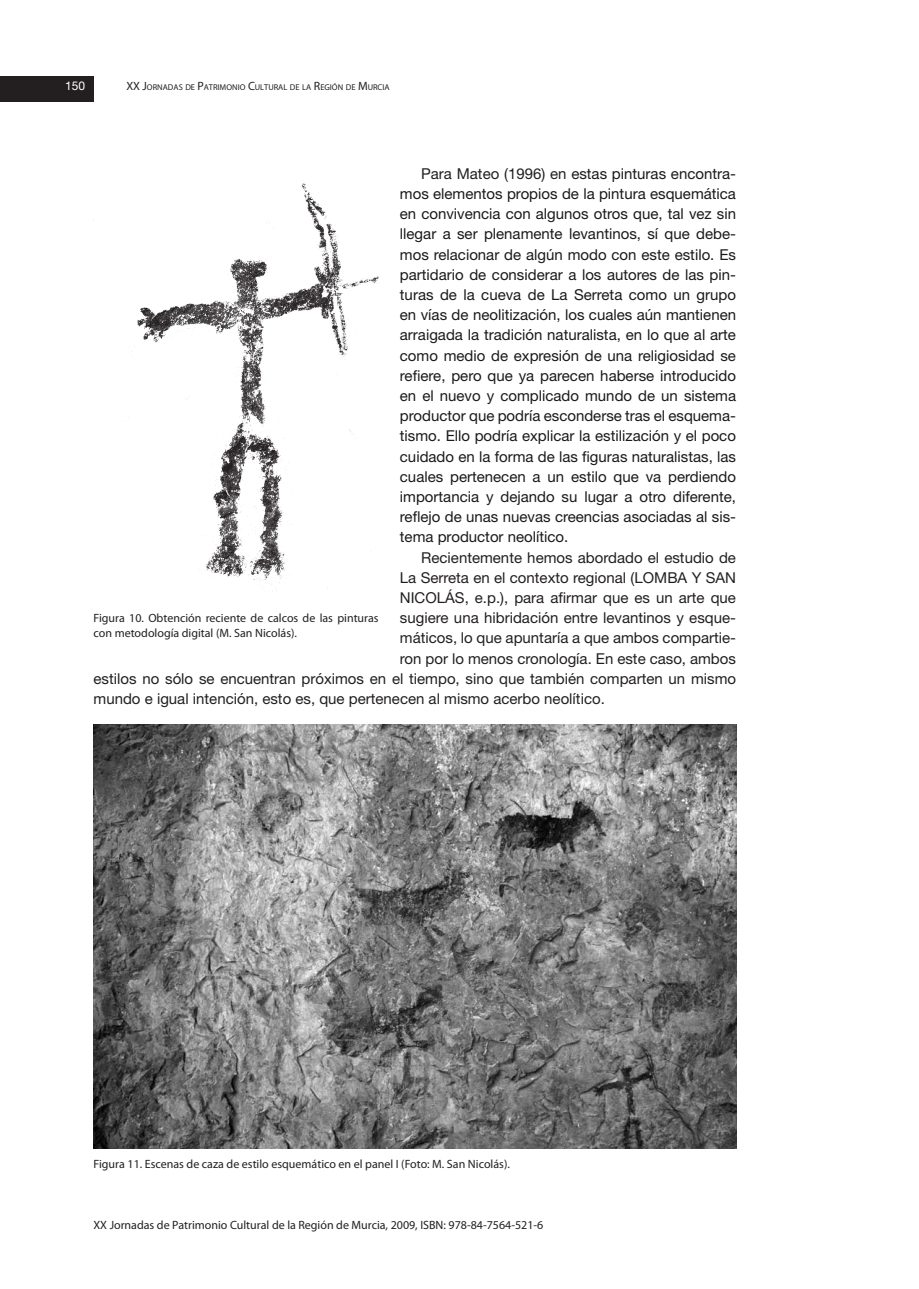
<style>
.page{position:relative;width:919px;height:1289px;background:#fff}
.page>*{position:absolute;margin:0;border:0;box-sizing:border-box;transform-origin:0 0}
.t1{font:15px/20.2px "Helvetica Neue";color:#1a1a1a;text-align:justify}
.t2{font:15px "Helvetica Neue";color:#231f20}
.t3{font:12px/14.4px "Myriad Pro";color:#231f20}
.t4{font:12px "Helvetica Neue";color:#fff}
.t5{font:8.4px "Myriad Pro";color:#231f20}
.s1{font-size:12px}
.s2{color:#231f20}
</style>
<div class="page">
<div style="left:0;top:77px;width:94px;height:25px;background:#231f20"></div>
<img style="left:128px;top:183px;width:250px;height:406px">
<img style="left:94px;top:724px;width:642px;height:424px">
<p class="t4" style="left:65px;top:82px;width:22px">150</p>
<p class="t5" style="left:126px;top:82px;width:265px"><span class="s1">XX J</span>ORNADAS DE <span class="s1">P</span>ATRIMONIO <span class="s1">C</span>ULTURAL DE LA <span class="s1">R</span>EGIÓN DE <span class="s1">M</span>URCIA</p>
<p class="t1" style="left:400px;top:165px;width:337px;text-indent:21px"><span class="s2">Para Mateo (1996) en</span> estas pinturas encontra&shy;mos elementos propios de la pintura esquemática en convivencia con algunos otros que, tal vez sin llegar a ser plenamente levantinos, sí que debe&shy;mos relacionar de algún modo con este estilo. Es partidario de considerar a los autores de las pin&shy;turas de la cueva de La Serreta como un grupo en vías de neolitización, los cuales aún mantienen arraigada la tradición naturalista, en lo que al arte como medio de expresión de una religiosidad se refiere, pero que ya parecen haberse introducido en el nuevo y complicado mundo de un sistema productor que podría esconderse tras el esquema&shy;tismo. Ello podría explicar la estilización y el poco cuidado en la forma de las figuras naturalistas, las cuales pertenecen a un estilo que va perdiendo importancia y dejando su lugar a otro diferente, reflejo de unas nuevas creencias asociadas al sis&shy;tema productor neolítico.</p>
<p class="t2" style="left:421px;top:552px;width:316px">Recientemente hemos abordado el estudio de</p>
<p class="t2" style="left:400px;top:572px;width:337px">La Serreta en el contexto regional (LOMBA Y SAN</p>
<p class="t2" style="left:400px;top:592px;width:337px">NICOLÁS, e.p.), para afirmar que es un arte que</p>
<p class="t2" style="left:400px;top:612px;width:337px">sugiere una hibridación entre levantinos y esque-</p>
<p class="t2" style="left:400px;top:632px;width:337px">máticos, lo que apuntaría a que ambos compartie-</p>
<p class="t2" style="left:400px;top:653px;width:337px">ron por lo menos cronología. En este caso, ambos</p>
<p class="t2" style="left:94px;top:673px;width:644px">estilos no sólo se encuentran próximos en el tiempo, sino que también comparten un mismo</p>
<p class="t2" style="left:94px;top:693px;width:512px">mundo e igual intención, esto es, que pertenecen al mismo acerbo neolítico.</p>
<p class="t3" style="left:94px;top:612px;width:286px">Figura 10. Obtención reciente de calcos de las pinturas con metodología digital (M. San Nicolás).</p>
<p class="t3" style="left:94px;top:1157px;width:418px">Figura 11. Escenas de caza de estilo esquemático en el panel I (Foto: M. San Nicolás).</p>
<p class="t3" style="left:94px;top:1218px;width:451px">XX Jornadas de Patrimonio Cultural de la Región de Murcia, 2009, ISBN: 978-84-7564-521-6</p>
</div>
